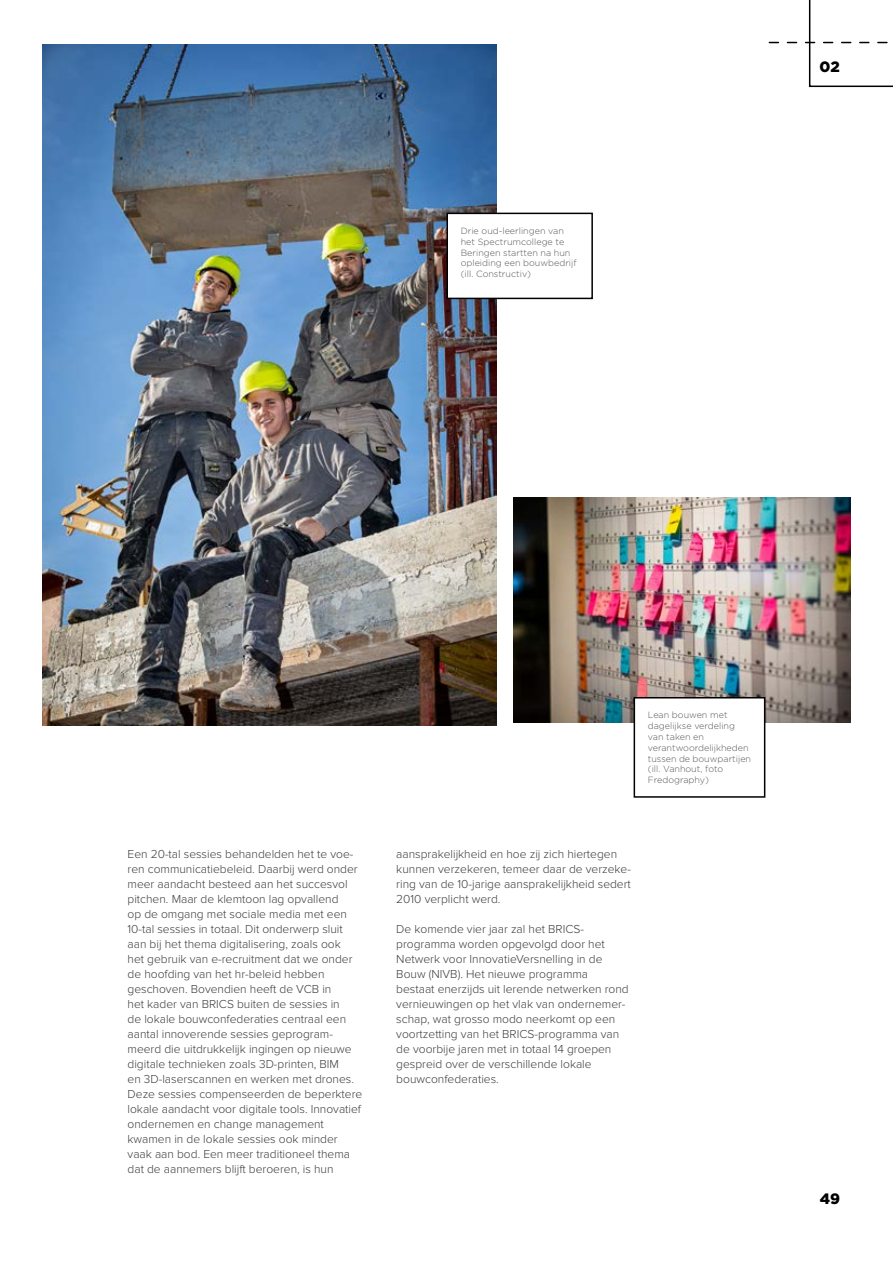
<style>
.page{position:relative;width:893px;height:1263px;background:#fff}
.page>*{position:absolute;margin:0;border:0;box-sizing:border-box;transform-origin:0 0}
.t1{font:900 15px "Gotham";color:#000}
.t2{font:300 12px/15px "Proxima Nova";color:#3c3c3b}
.t3{font:300 9px/10.8px "Gotham";color:#575756}
</style>
<div class="page">
<img style="left:43px;top:44px;width:454px;height:681px">
<img style="left:513px;top:498px;width:337px;height:224px">
<div style="left:447px;top:213px;width:145px;height:85px;background:#fff"></div>
<div style="left:446px;top:213px;width:147px;height:86px;border:2px solid #000"></div>
<div style="left:634px;top:698px;width:131px;height:99px;background:#fff"></div>
<div style="left:634px;top:697px;width:131px;height:101px;border:2px solid #000"></div>
<svg style="left:769px;top:0;width:124px;height:88px"></svg>
<p class="t3" style="left:461px;top:225px;width:117px">Drie oud-leerlingen van het Spectrumcollege te<br>Beringen startten na hun opleiding een bouwbedrijf (ill. Constructiv)</p>
<p class="t1" style="left:820px;top:56px;width:22px">02</p>
<p class="t3" style="left:648px;top:710px;width:105px">Lean bouwen met dagelijkse verdeling van taken en verantwoordelijkheden tussen de bouwpartijen (ill. Vanhout, foto<br>Fredography)</p>
<p class="t2" style="left:128px;top:846px;width:236px">Een 20-tal sessies behandelden het te voe&shy;ren communicatiebeleid. Daarbij werd onder meer aandacht besteed aan het succesvol pitchen. Maar de klemtoon lag opvallend<br>op de omgang met sociale media met een 10-tal sessies in totaal. Dit onderwerp sluit aan bij het thema digitalisering, zoals ook<br>het gebruik van e-recruitment dat we onder de hoofding van het hr-beleid hebben geschoven. Bovendien heeft de VCB in<br>het kader van BRICS buiten de sessies in<br>de lokale bouwconfederaties centraal een aantal innoverende sessies geprogram&shy;meerd die uitdrukkelijk ingingen op nieuwe digitale technieken zoals 3D-printen, BIM<br>en 3D-laserscannen en werken met drones.<br>Deze sessies compenseerden de beperktere lokale aandacht voor digitale tools. Innovatief ondernemen en change management kwamen in de lokale sessies ook minder vaak aan bod. Een meer traditioneel thema dat de aannemers blijft beroeren, is hun</p>
<p class="t2" style="left:396px;top:846px;width:236px">aansprakelijkheid en hoe zij zich hiertegen kunnen verzekeren, temeer daar de verzeke&shy;ring van de 10-jarige aansprakelijkheid sedert 2010 verplicht werd.</p>
<p class="t2" style="left:396px;top:921px;width:234px">De komende vier jaar zal het BRICS&shy;programma worden opgevolgd door het Netwerk voor InnovatieVersnelling in de Bouw (NIVB). Het nieuwe programma bestaat enerzijds uit lerende netwerken rond vernieuwingen op het vlak van ondernemer&shy;schap, wat grosso modo neerkomt op een voortzetting van het BRICS-programma van de voorbije jaren met in totaal 14 groepen gespreid over de verschillende lokale bouwconfederaties.</p>
<p class="t1" style="left:820px;top:1188px;width:22px">49</p>
</div>
